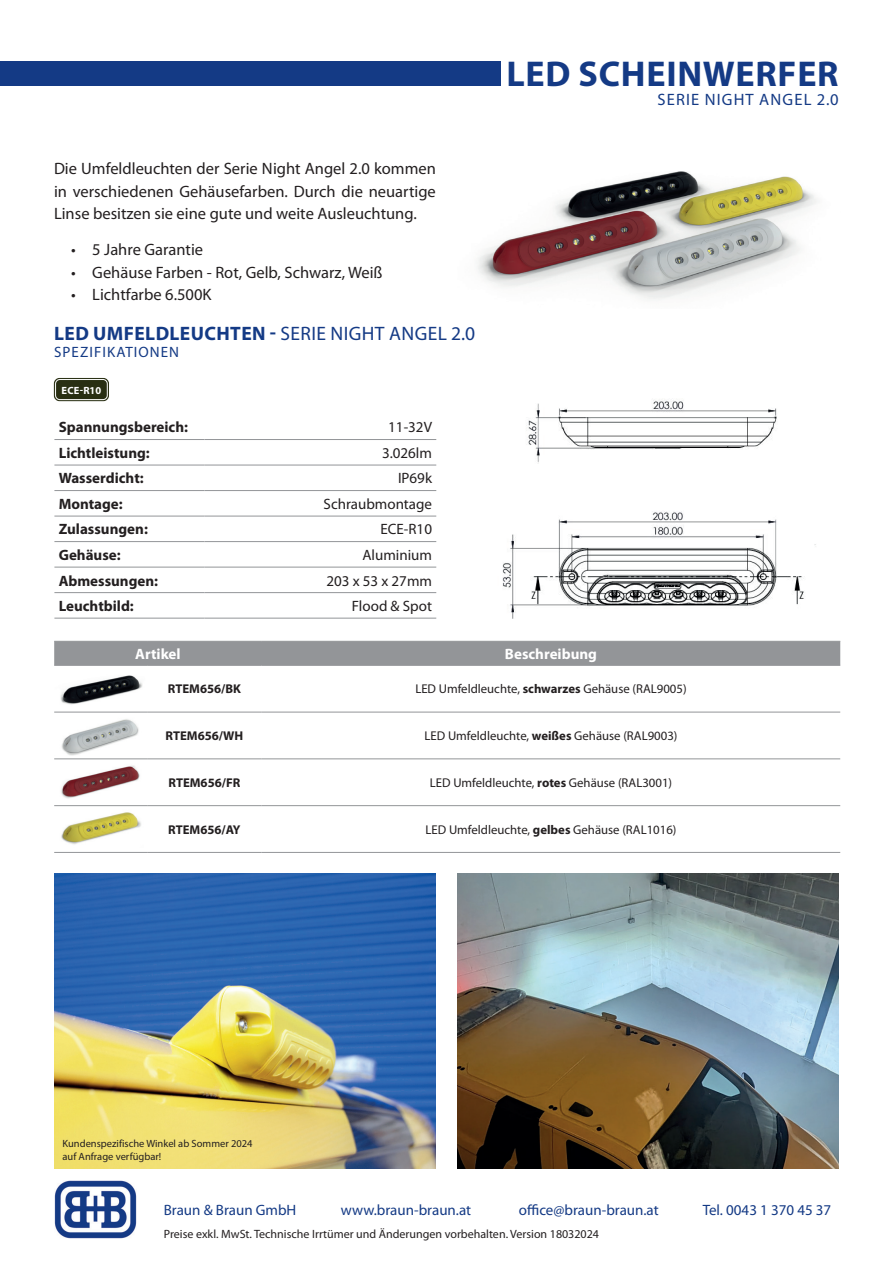
<style>
.page{position:relative;width:893px;height:1263px;background:#fff}
.page>*{position:absolute;margin:0;border:0;box-sizing:border-box;transform-origin:0 0}
.t1{font:700 36px "Myriad Pro";letter-spacing:.02em;color:#143a85}
.t2{font:700 19.5px "Myriad Pro";letter-spacing:.02em;color:#143a85}
.t3{font:16.5px/22.5px "Myriad Pro";color:#231f20;text-align:justify}
.t4{font:16.5px "Myriad Pro";letter-spacing:.07em;color:#143a85}
.t5{font:700 15px "Myriad Pro";color:#231f20}
.t6{font:15px "Myriad Pro";color:#143a85}
.t7{font:15px "Myriad Pro";color:#231f20}
.t8{font:700 15px "Myriad Pro";color:#fff}
.t9{font:15px "Myriad Pro";letter-spacing:.07em;color:#143a85}
.t10{font:12.75px "Myriad Pro";color:#231f20}
.t11{font:700 12.75px "Myriad Pro";color:#231f20}
.t12{font:12px "Myriad Pro";color:#231f20}
.t13{font:10.5px/12.6px "Myriad Pro";color:#231f20}
.t14{font:700 10.5px "Myriad Pro";letter-spacing:.015em;color:#fff}
.s1{font-weight:400}
.s2{font-weight:700}
</style>
<div class="page">
<img style="left:54px;top:1180px;width:83px;height:58px">
<div style="left:0;top:61px;width:500px;height:25px;background:#143a85"></div>
<hr style="left:54px;top:439px;width:151px;height:1px;background:#939598">
<hr style="left:205px;top:439px;width:231px;height:1px;background:#939598">
<hr style="left:54px;top:465px;width:151px;height:1px;background:#939598">
<hr style="left:205px;top:465px;width:231px;height:1px;background:#939598">
<hr style="left:54px;top:490px;width:151px;height:1px;background:#939598">
<hr style="left:205px;top:490px;width:231px;height:1px;background:#939598">
<hr style="left:54px;top:516px;width:151px;height:1px;background:#939598">
<hr style="left:205px;top:516px;width:231px;height:1px;background:#939598">
<hr style="left:54px;top:541px;width:151px;height:1px;background:#939598">
<hr style="left:205px;top:541px;width:231px;height:1px;background:#939598">
<hr style="left:54px;top:567px;width:151px;height:1px;background:#939598">
<hr style="left:205px;top:567px;width:231px;height:1px;background:#939598">
<hr style="left:54px;top:592px;width:151px;height:1px;background:#939598">
<hr style="left:205px;top:592px;width:231px;height:1px;background:#939598">
<hr style="left:54px;top:618px;width:151px;height:1px;background:#939598">
<hr style="left:205px;top:618px;width:231px;height:1px;background:#939598">
<div style="left:54px;top:642px;width:786px;height:23px;background:#939598"></div>
<hr style="left:54px;top:641px;width:93px;height:1px;background:#939598">
<hr style="left:147px;top:641px;width:115px;height:1px;background:#939598">
<hr style="left:262px;top:641px;width:578px;height:1px;background:#939598">
<hr style="left:54px;top:665px;width:93px;height:1px;background:#939598">
<hr style="left:147px;top:665px;width:115px;height:1px;background:#939598">
<hr style="left:262px;top:665px;width:578px;height:1px;background:#939598">
<hr style="left:54px;top:712px;width:93px;height:1px;background:#939598">
<hr style="left:147px;top:712px;width:115px;height:1px;background:#939598">
<hr style="left:262px;top:712px;width:578px;height:1px;background:#939598">
<hr style="left:54px;top:758px;width:93px;height:1px;background:#939598">
<hr style="left:147px;top:758px;width:115px;height:1px;background:#939598">
<hr style="left:262px;top:758px;width:578px;height:1px;background:#939598">
<hr style="left:54px;top:805px;width:93px;height:1px;background:#939598">
<hr style="left:147px;top:805px;width:115px;height:1px;background:#939598">
<hr style="left:262px;top:805px;width:578px;height:1px;background:#939598">
<hr style="left:54px;top:852px;width:93px;height:1px;background:#939598">
<hr style="left:147px;top:852px;width:115px;height:1px;background:#939598">
<hr style="left:262px;top:852px;width:578px;height:1px;background:#939598">
<div style="left:54px;top:378px;width:55px;height:23px;border:1px solid #292f13;border-radius:5px"></div>
<div style="left:56px;top:379px;width:51px;height:21px;background:#292f13;border-radius:4px"></div>
<div style="left:55px;top:379px;width:53px;height:21px;border:1px solid #fff;border-radius:4px"></div>
<img style="left:60px;top:675px;width:83px;height:30px">
<img style="left:61px;top:765px;width:79px;height:34px">
<img style="left:61px;top:812px;width:80px;height:33px">
<img style="left:61px;top:719px;width:78px;height:36px">
<img style="left:54px;top:874px;width:382px;height:295px">
<img style="left:457px;top:874px;width:381px;height:295px">
<img style="left:477px;top:171px;width:340px;height:129px">
<img style="left:502px;top:400px;width:314px;height:218px">
<h1 class="t1" style="left:506px;top:50px;width:334px">LED SCHEINWERFER</h1>
<p class="t3" style="left:54px;top:157px;width:383px">Die Umfeldleuchten der Serie Night Angel 2.0 kommen in verschiedenen Gehäusefarben. Durch die neuartige Linse besitzen sie eine gute und weite Ausleuchtung.</p>
<p class="t3" style="left:71px;top:238px;width:134px">• 5 Jahre Garantie</p>
<p class="t3" style="left:71px;top:261px;width:313px">• Gehäuse Farben - Rot, Gelb, Schwarz, Weiß</p>
<p class="t3" style="left:71px;top:283px;width:142px">• Lichtfarbe 6.500K</p>
<p class="t2" style="left:54px;top:321px;width:423px">LED UMFELDLEUCHTEN - <span class="s1">SERIE NIGHT ANGEL 2.0</span></p>
<p class="t9" style="left:54px;top:342px;width:127px">SPEZIFIKATIONEN</p>
<p class="t14" style="left:62px;top:383px;width:41px">ECE-R10</p>
<p class="t4" style="left:657px;top:89px;width:183px">SERIE NIGHT ANGEL 2.0</p>
<p class="t5" style="left:59px;top:418px;width:131px">Spannungsbereich:</p>
<p class="t7" style="left:388px;top:418px;width:45px">11-32V</p>
<p class="t5" style="left:59px;top:443px;width:93px">Lichtleistung:</p>
<p class="t7" style="left:382px;top:444px;width:51px">3.026lm</p>
<p class="t5" style="left:59px;top:469px;width:87px">Wasserdicht:</p>
<p class="t7" style="left:398px;top:469px;width:35px">IP69k</p>
<p class="t5" style="left:59px;top:494px;width:66px">Montage:</p>
<p class="t7" style="left:324px;top:495px;width:110px">Schraubmontage</p>
<p class="t5" style="left:59px;top:520px;width:91px">Zulassungen:</p>
<p class="t7" style="left:380px;top:520px;width:53px">ECE-R10</p>
<p class="t5" style="left:59px;top:545px;width:64px">Gehäuse:</p>
<p class="t7" style="left:362px;top:546px;width:71px">Aluminium</p>
<p class="t5" style="left:59px;top:571px;width:101px">Abmessungen:</p>
<p class="t7" style="left:327px;top:571px;width:107px">203 x 53 x 27mm</p>
<p class="t5" style="left:59px;top:596px;width:77px">Leuchtbild:</p>
<p class="t7" style="left:352px;top:597px;width:82px">Flood &amp; Spot</p>
<p class="t8" style="left:135px;top:644px;width:47px">Artikel</p>
<p class="t8" style="left:505px;top:644px;width:94px">Beschreibung</p>
<p class="t11" style="left:168px;top:681px;width:75px">RTEM656/BK</p>
<p class="t10" style="left:415px;top:681px;width:273px">LED Umfeldleuchte, <span class="s2">schwarzes</span> Gehäuse (RAL9005)</p>
<p class="t11" style="left:166px;top:728px;width:79px">RTEM656/WH</p>
<p class="t10" style="left:424px;top:728px;width:254px">LED Umfeldleuchte, <span class="s2">weißes</span> Gehäuse (RAL9003)</p>
<p class="t11" style="left:168px;top:774px;width:73px">RTEM656/FR</p>
<p class="t10" style="left:430px;top:775px;width:244px">LED Umfeldleuchte, <span class="s2">rotes</span> Gehäuse (RAL3001)</p>
<p class="t11" style="left:168px;top:821px;width:74px">RTEM656/AY</p>
<p class="t10" style="left:425px;top:822px;width:252px">LED Umfeldleuchte, <span class="s2">gelbes</span> Gehäuse (RAL1016)</p>
<p class="t13" style="left:63px;top:1137px;width:192px">Kundenspezifische Winkel ab Sommer 2024 auf Anfrage verfügbar!</p>
<p class="t6" style="left:164px;top:1201px;width:134px">Braun &amp; Braun GmbH</p>
<p class="t6" style="left:341px;top:1201px;width:132px">www.braun-braun.at</p>
<p class="t6" style="left:519px;top:1201px;width:141px">office@braun-braun.at</p>
<p class="t6" style="left:703px;top:1201px;width:130px">Tel. 0043 1 370 45 37</p>
<p class="t12" style="left:164px;top:1226px;width:437px">Preise exkl. MwSt. Technische Irrtümer und Änderungen vorbehalten. Version 18032024</p>
</div>
